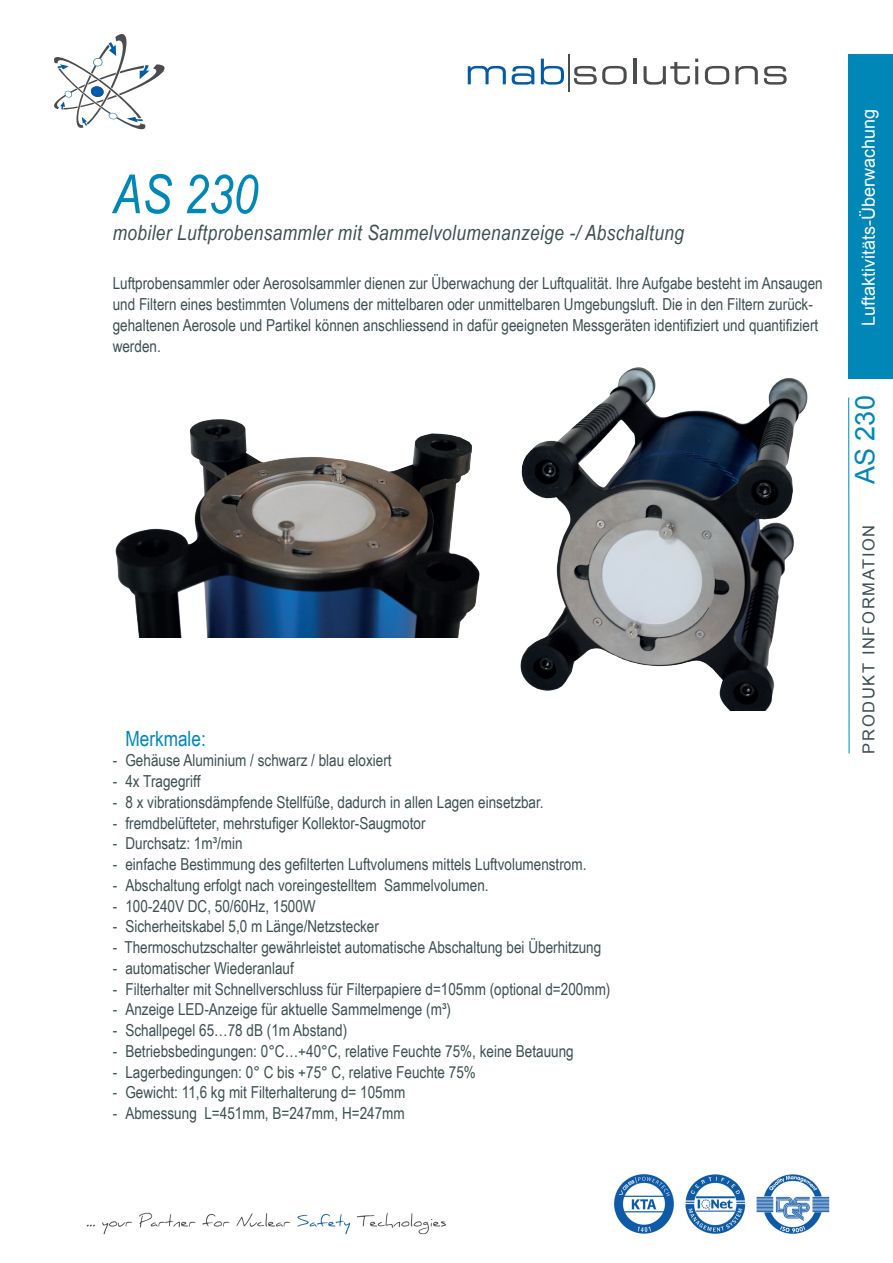
<style>
.page{position:relative;width:893px;height:1263px;background:#fff}
.page>*{position:absolute;margin:0;border:0;box-sizing:border-box;transform-origin:0 0}
.t1{font:italic 54px "Arial Narrow";color:#0087b8}
.t2{font:27px "Arial";color:#0087b8}
.t3{font:italic 21px "Arial Narrow";letter-spacing:.02em;color:#3d4f51}
.t4{font:21px "Arial Narrow";color:#0087b8}
.t5{font:18px "Arial";color:#fff}
.t6{font:16.5px/21px "Arial Narrow";color:#3d4f51}
.t7{font:16.5px "Arial";letter-spacing:.1em;color:#3d4f51}
</style>
<div class="page">
<svg style="left:468px;top:66px;width:38px;height:18px"></svg>
<svg style="left:512px;top:66px;width:22px;height:19px"></svg>
<svg style="left:541px;top:59px;width:23px;height:26px"></svg>
<svg style="left:574px;top:66px;width:53px;height:19px"></svg>
<hr style="left:633px;top:59px;width:3px;height:25px;background:#4b4c4d">
<svg style="left:644px;top:59px;width:54px;height:26px"></svg>
<svg style="left:705px;top:66px;width:24px;height:19px"></svg>
<svg style="left:735px;top:66px;width:23px;height:18px"></svg>
<svg style="left:764px;top:66px;width:23px;height:19px"></svg>
<hr style="left:569px;top:54px;width:1px;height:37px;background:#4b4c4d">
<svg style="left:54px;top:34px;width:111px;height:95px"></svg>
<hr style="left:848px;top:398px;width:1px;height:355px;background:#0087b8">
<div style="left:848px;top:54px;width:45px;height:324px;background:#0087b8"></div>
<img style="left:86px;top:1174px;width:744px;height:61px">
<img style="left:520px;top:367px;width:288px;height:344px">
<img style="left:115px;top:419px;width:365px;height:219px">
<h1 class="t1" style="left:113px;top:157px;width:147px">AS 230</h1>
<p class="t3" style="left:113px;top:218px;width:573px">mobiler Luftprobensammler mit Sammelvolumenanzeige -/ Abschaltung</p>
<p class="t6" style="left:113px;top:272px;width:712px">Luftprobensammler oder Aerosolsammler dienen zur Überwachung der Luftqualität. Ihre Aufgabe besteht im Ansaugen und Filtern eines bestimmten Volumens der mittelbaren oder unmittelbaren Umgebungsluft. Die in den Filtern zurück&shy;gehaltenen Aerosole und Partikel können anschliessend in dafür geeigneten Messgeräten identifiziert und quantifiziert werden.</p>
<p class="t4" style="left:125px;top:723px;width:82px">Merkmale:</p>
<p class="t6" style="left:113px;top:749px;width:280px">- Gehäuse Aluminium / schwarz / blau eloxiert</p>
<p class="t6" style="left:113px;top:770px;width:89px">- 4x Tragegriff</p>
<p class="t6" style="left:113px;top:791px;width:433px">- 8 x vibrationsdämpfende Stellfüße, dadurch in allen Lagen einsetzbar.</p>
<p class="t6" style="left:113px;top:812px;width:314px">- fremdbelüfteter, mehrstufiger Kollektor-Saugmotor</p>
<p class="t6" style="left:113px;top:832px;width:132px">- Durchsatz: 1m³/min</p>
<p class="t6" style="left:113px;top:853px;width:475px">- einfache Bestimmung des gefilterten Luftvolumens mittels Luftvolumenstrom.</p>
<p class="t6" style="left:113px;top:874px;width:377px">- Abschaltung erfolgt nach voreingestelltem Sammelvolumen.</p>
<p class="t6" style="left:113px;top:895px;width:205px">- 100-240V DC, 50/60Hz, 1500W</p>
<p class="t6" style="left:113px;top:915px;width:268px">- Sicherheitskabel 5,0 m Länge/Netzstecker</p>
<p class="t6" style="left:113px;top:936px;width:490px">- Thermoschutzschalter gewährleistet automatische Abschaltung bei Überhitzung</p>
<p class="t6" style="left:113px;top:957px;width:183px">- automatischer Wiederanlauf</p>
<p class="t6" style="left:113px;top:978px;width:499px">- Filterhalter mit Schnellverschluss für Filterpapiere d=105mm (optional d=200mm)</p>
<p class="t6" style="left:113px;top:998px;width:340px">- Anzeige LED-Anzeige für aktuelle Sammelmenge (m³)</p>
<p class="t6" style="left:113px;top:1019px;width:236px">- Schallpegel 65…78 dB (1m Abstand)</p>
<p class="t6" style="left:113px;top:1040px;width:463px">- Betriebsbedingungen: 0°C…+40°C, relative Feuchte 75%, keine Betauung</p>
<p class="t6" style="left:113px;top:1061px;width:365px">- Lagerbedingungen: 0° C bis +75° C, relative Feuchte 75%</p>
<p class="t6" style="left:113px;top:1081px;width:294px">- Gewicht: 11,6 kg mit Filterhalterung d= 105mm</p>
<p class="t6" style="left:113px;top:1102px;width:294px">- Abmessung L=451mm, B=247mm, H=247mm</p>
<p class="t5" style="left:856px;top:326px;width:219px;rotate:-90deg">Luftaktivitäts-Überwachung</p>
<h2 class="t2" style="left:846px;top:484px;width:90px;rotate:-90deg">AS 230</h2>
<p class="t7" style="left:857px;top:754px;width:230px;rotate:-90deg">PRODUKT INFORMATION</p>
</div>
